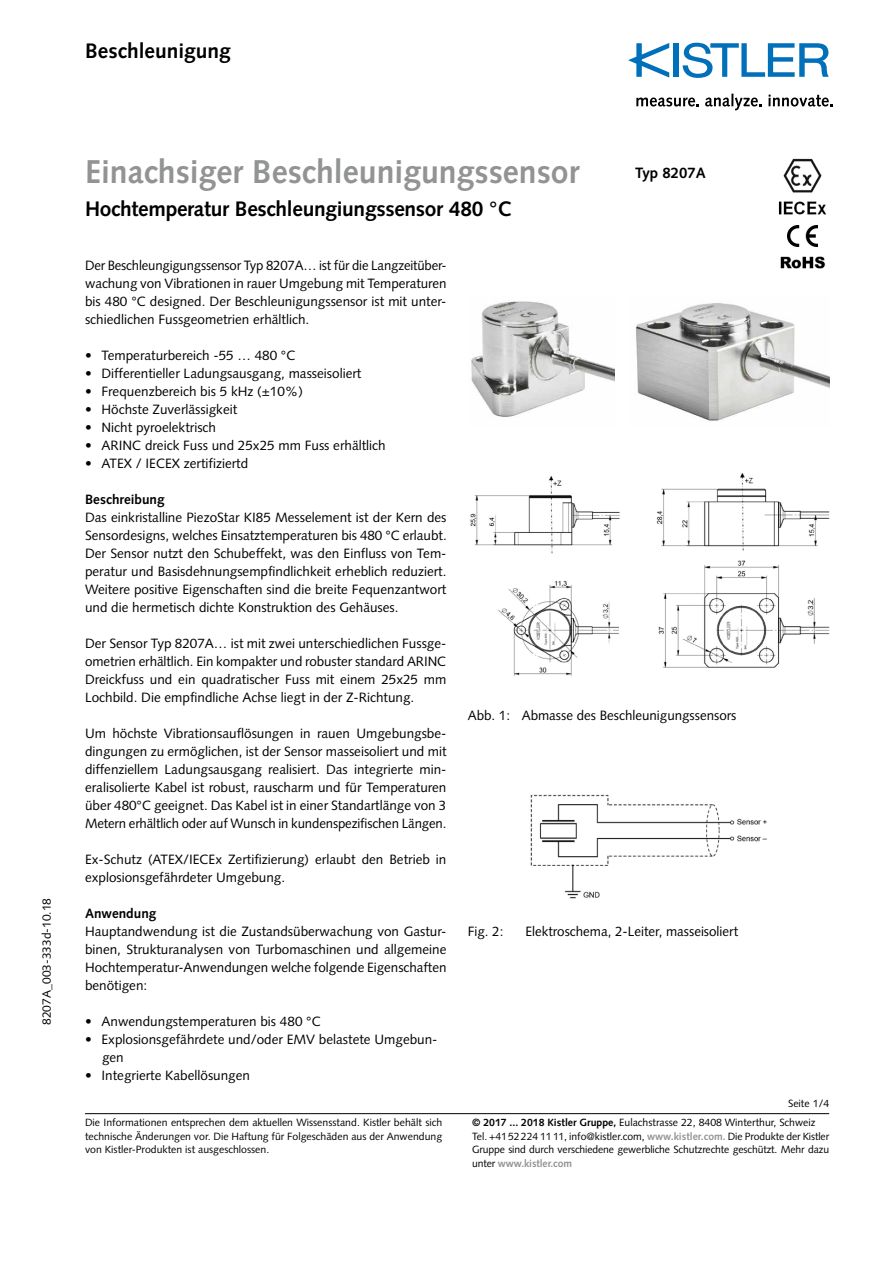
<style>
.page{position:relative;width:893px;height:1263px;background:#fff}
.page>*{position:absolute;margin:0;border:0;box-sizing:border-box;transform-origin:0 0}
.t1{font:700 33px "Syntax LT Std";color:#929493}
.t2{font:700 21px "Syntax LT Std";letter-spacing:-.015em;color:#000}
.t3{font:700 15px "Syntax LT Std";color:#000}
.t4{font:13.5px/18px "Syntax LT Std";color:#000;text-align:justify}
.t5{font:700 13.5px "Syntax LT Std";color:#000}
.t6{font:12px "Syntax LT Std";color:#000}
.t7{font:10.5px/13.5px "Syntax LT Std";color:#000}
.s1{font-weight:700}
.s2{font-weight:700;color:#929493}
</style>
<div class="page">
<hr style="left:85px;top:1113px;width:744px;height:1px;background:#000">
<div style="left:673px;top:43px;width:6px;height:34px;background:#0070ba"></div>
<svg style="left:683px;top:43px;width:146px;height:35px"></svg>
<svg style="left:628px;top:43px;width:41px;height:35px"></svg>
<svg style="left:636px;top:98px;width:63px;height:9px"></svg>
<svg style="left:705px;top:94px;width:57px;height:16px"></svg>
<svg style="left:768px;top:95px;width:65px;height:12px"></svg>
<img style="left:471px;top:301px;width:144px;height:116px">
<img style="left:636px;top:303px;width:193px;height:118px">
<img style="left:470px;top:473px;width:359px;height:203px">
<img style="left:530px;top:794px;width:237px;height:105px">
<img style="left:788px;top:225px;width:30px;height:22px">
<img style="left:783px;top:159px;width:39px;height:34px">
<img style="left:778px;top:201px;width:49px;height:14px">
<img style="left:780px;top:256px;width:46px;height:13px">
<h2 class="t2" style="left:85px;top:39px;width:147px">Beschleunigung</h2>
<p class="t6" style="left:39px;top:1025px;width:128px;rotate:-90deg">8207A_003-333d-10.18</p>
<h1 class="t1" style="left:85px;top:152px;width:496px">Einachsiger Beschleunigungssensor</h1>
<h2 class="t2" style="left:85px;top:197px;width:428px">Hochtemperatur Beschleungiungssensor 480 °C</h2>
<p class="t3" style="left:635px;top:164px;width:72px">Typ 8207A</p>
<p class="t4" style="left:85px;top:256px;width:363px">Der Beschleungigungssensor Typ 8207A… ist für die Langzeitüber&shy;wachung von Vibrationen in rauer Umgebung mit Temperaturen bis 480 °C designed. Der Beschleunigungssensor ist mit unter&shy;schiedlichen Fussgeometrien erhältlich.</p>
<p class="t4" style="left:85px;top:346px;width:212px">• Temperaturbereich -55 … 480 °C</p>
<p class="t4" style="left:85px;top:364px;width:278px">• Differentieller Ladungsausgang, masseisoliert</p>
<p class="t4" style="left:85px;top:382px;width:219px">• Frequenzbereich bis 5 kHz (±10%)</p>
<p class="t4" style="left:85px;top:400px;width:154px">• Höchste Zuverlässigkeit</p>
<p class="t4" style="left:85px;top:418px;width:133px">• Nicht pyroelektrisch</p>
<p class="t4" style="left:85px;top:436px;width:302px">• ARINC dreick Fuss und 25x25 mm Fuss erhältlich</p>
<p class="t4" style="left:85px;top:454px;width:165px">• ATEX / IECEX zertifiziertd</p>
<p class="t5" style="left:85px;top:492px;width:81px">Beschreibung</p>
<p class="t4" style="left:85px;top:508px;width:363px">Das einkristalline PiezoStar KI85 Messelement ist der Kern des Sensordesigns, welches Einsatztemperaturen bis 480 °C erlaubt.<br>Der Sensor nutzt den Schubeffekt, was den Einfluss von Tem&shy;peratur und Basisdehnungsempfindlichkeit erheblich reduziert.<br>Weitere positive Eigenschaften sind die breite Fequenzantwort und die hermetisch dichte Konstruktion des Gehäuses.</p>
<p class="t4" style="left:85px;top:634px;width:363px">Der Sensor Typ 8207A… ist mit zwei unterschiedlichen Fussge&shy;ometrien erhältlich. Ein kompakter und robuster standard ARINC Dreickfuss und ein quadratischer Fuss mit einem 25x25 mm Lochbild. Die empfindliche Achse liegt in der Z-Richtung.</p>
<p class="t4" style="left:85px;top:724px;width:363px">Um höchste Vibrationsauflösungen in rauen Umgebungsbe&shy;dingungen zu ermöglichen, ist der Sensor masseisoliert und mit diffenziellem Ladungsausgang realisiert. Das integrierte min&shy;eralisolierte Kabel ist robust, rauscharm und für Temperaturen über 480°C geeignet. Das Kabel ist in einer Standartlänge von 3<br>Metern erhältlich oder auf Wunsch in kundenspezifischen Längen.</p>
<p class="t4" style="left:85px;top:850px;width:363px">Ex-Schutz (ATEX/IECEx Zertifizierung) erlaubt den Betrieb in explosionsgefährdeter Umgebung.</p>
<p class="t5" style="left:85px;top:906px;width:73px">Anwendung</p>
<p class="t4" style="left:85px;top:922px;width:363px">Hauptandwendung ist die Zustandsüberwachung von Gastur&shy;binen, Strukturanalysen von Turbomaschinen und allgemeine Hochtemperatur-Anwendungen welche folgende Eigenschaften benötigen:</p>
<p class="t4" style="left:85px;top:1012px;width:237px">• Anwendungstemperaturen bis 480 °C</p>
<p class="t4" style="left:102px;top:1030px;width:337px;text-indent:-17px">• Explosionsgefährdete und/oder EMV belastete Umgebun&shy;gen</p>
<p class="t4" style="left:85px;top:1066px;width:167px">• Integrierte Kabellösungen</p>
<p class="t7" style="left:85px;top:1116px;width:359px;text-align:justify">Die Informationen entsprechen dem aktuellen Wissensstand. Kistler behält sich technische Änderungen vor. Die Haftung für Folgeschäden aus der Anwendung von Kistler-Produkten ist ausgeschlossen.</p>
<p class="t4" style="left:468px;top:706px;width:270px">Abb. 1: Abmasse des Beschleunigungssensors</p>
<p class="t4" style="left:468px;top:922px;width:37px">Fig. 2:</p>
<p class="t4" style="left:525px;top:922px;width:214px">Elektroschema, 2-Leiter, masseisoliert</p>
<p class="t7" style="left:788px;top:1097px;width:43px">Seite 1/4</p>
<p class="t7" style="left:472px;top:1116px;width:359px"><span class="s1">© 2017 ... 2018 Kistler Gruppe,</span> Eulachstrasse 22, 8408 Winterthur, Schweiz Tel. +41 52 224 11 11, info@kistler.com, <span class="s2">www.kistler.com.</span> Die Produkte der Kistler Gruppe sind durch verschiedene gewerbliche Schutzrechte geschützt. Mehr dazu unter <span class="s2">www.kistler.com</span></p>
</div>
